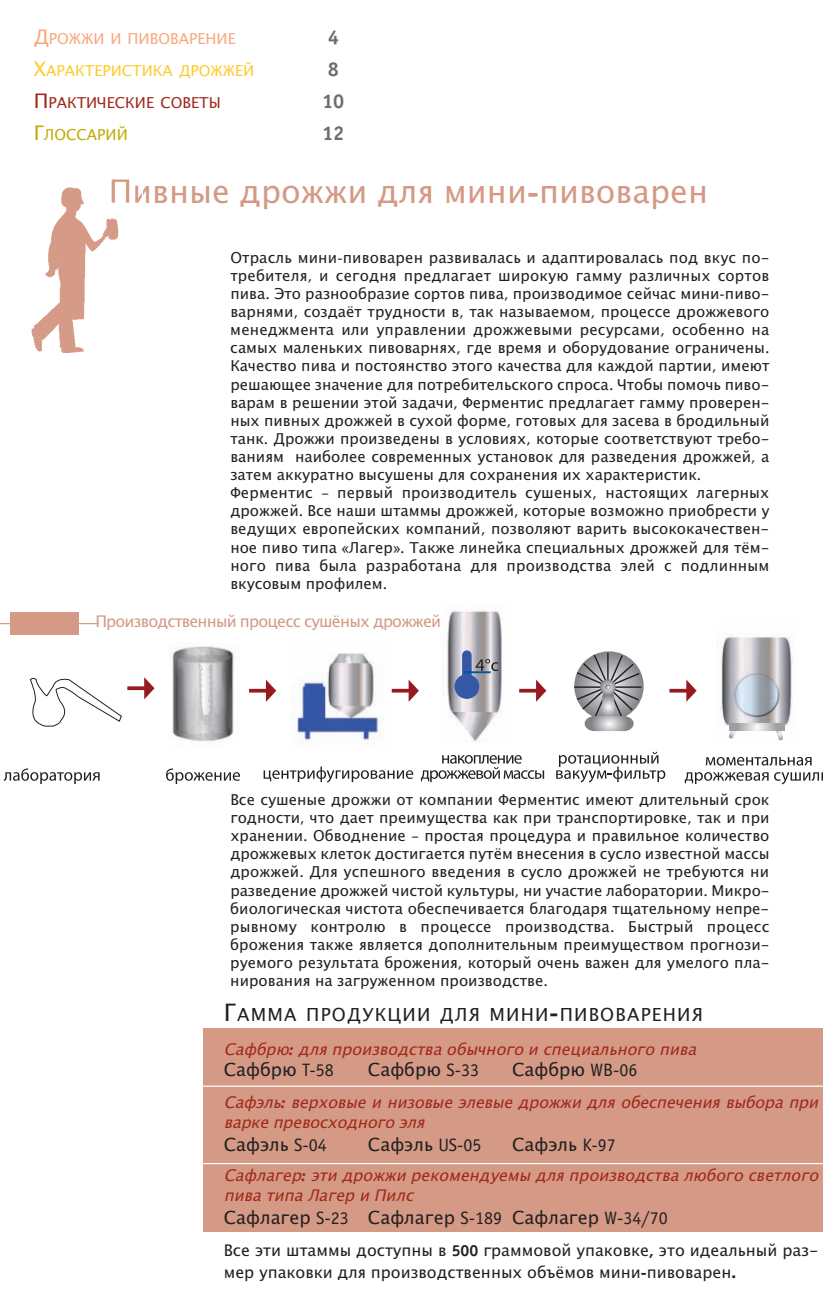
<style>
.page{position:relative;width:823px;height:1311px;background:#fff}
.page>*{position:absolute;margin:0;border:0;box-sizing:border-box;transform-origin:0 0}
.t1{font:32px "Lucida Grande";color:#d49a86}
.t2{font:700 20px "Officina Sans";color:#6c6d70}
.t3{font:18px "Lucida Grande";color:#231f20}
.t4{font:18px "Lucida Grande";letter-spacing:.065em;color:#231f20}
.t5{font:italic 16px/19.8px "Lucida Grande";color:#a1281b}
.t6{font:16px/22px "Lucida Grande";color:#231f20}
.t7{font:16px "Lucida Grande";letter-spacing:-.05em;color:#d49a86}
.t8{font:15px/18.2px "Lucida Grande";color:#231f20}
.t9{font:15px "Lucida Grande";color:#fecb2f}
.t10{font:15px "Lucida Grande";color:#f8a87e}
.t11{font:15px "Lucida Grande";color:#a1281b}
.t12{font:15px "Lucida Grande";color:#bfab02}
.s1{font-size:20px}
.s2{font-family:"Officina Sans";font-weight:700}
.s3{font-family:"Officina Sans"}
.s4{font-size:24px}
.s5{font-family:"Officina Sans";font-weight:700;font-size:24px}
</style>
<div class="page">
<div style="left:203px;top:1028px;width:619px;height:204px;background:#d49a86"></div>
<img style="left:31px;top:179px;width:88px;height:174px">
<img style="left:112px;top:179px;width:30px;height:24px">
<hr style="left:202px;top:1085px;width:620px;height:1px;background:#fff">
<hr style="left:202px;top:1163px;width:620px;height:1px;background:#fff">
<img style="left:168px;top:646px;width:69px;height:96px">
<svg style="left:127px;top:686px;width:17px;height:4px"></svg>
<svg style="left:144px;top:677px;width:10px;height:22px"></svg>
<hr style="left:249px;top:689px;width:18px;height:3px;background:#981a1e">
<svg style="left:266px;top:680px;width:10px;height:22px"></svg>
<svg style="left:29px;top:677px;width:93px;height:50px"></svg>
<img style="left:294px;top:653px;width:100px;height:93px">
<img style="left:443px;top:610px;width:59px;height:132px">
<hr style="left:391px;top:689px;width:19px;height:3px;background:#981a1e">
<svg style="left:408px;top:679px;width:10px;height:23px"></svg>
<hr style="left:519px;top:689px;width:18px;height:3px;background:#981a1e">
<svg style="left:535px;top:679px;width:11px;height:23px"></svg>
<hr style="left:669px;top:689px;width:18px;height:3px;background:#981a1e">
<svg style="left:686px;top:679px;width:10px;height:23px"></svg>
<img style="left:716px;top:636px;width:77px;height:105px">
<svg style="left:728px;top:725px;width:9px;height:14px"></svg>
<svg style="left:774px;top:730px;width:8px;height:10px"></svg>
<svg style="left:729px;top:724px;width:54px;height:6px"></svg>
<hr style="left:574px;top:686px;width:67px;height:2px;background:#231f20">
<svg style="left:574px;top:653px;width:66px;height:78px"></svg>
<div style="left:462px;top:650px;width:9px;height:46px;background:#3457a6;border-radius:5px"></div>
<div style="left:454px;top:674px;width:25px;height:25px;background:#3457a6;border-radius:50%"></div>
<svg style="left:475px;top:659px;width:23px;height:12px"></svg>
<hr style="left:463px;top:671px;width:27px;height:2px;background:#0154a6">
<svg style="left:4px;top:768px;width:96px;height:16px"></svg>
<svg style="left:166px;top:768px;width:74px;height:16px"></svg>
<svg style="left:263px;top:766px;width:150px;height:16px"></svg>
<svg style="left:420px;top:755px;width:124px;height:27px"></svg>
<svg style="left:556px;top:752px;width:109px;height:30px"></svg>
<svg style="left:705px;top:757px;width:106px;height:8px"></svg>
<svg style="left:684px;top:772px;width:138px;height:12px"></svg>
<div style="left:11px;top:612px;width:68px;height:22px;background:#d49a86"></div>
<hr style="left:0;top:623px;width:98px;height:1px;background:#d49a86">
<p class="t10" style="left:34px;top:30px;width:203px"><span class="s1">Д</span>РОЖЖИ И ПИВОВАРЕНИЕ</p>
<h2 class="t2" style="left:328px;top:29px;width:13px">4</h2>
<p class="t9" style="left:34px;top:62px;width:222px"><span class="s1">Х</span>АРАКТЕРИСТИКА ДРОЖЖЕЙ</p>
<h2 class="t2" style="left:328px;top:61px;width:13px">8</h2>
<p class="t11" style="left:34px;top:94px;width:188px"><span class="s1">П</span>РАКТИЧЕСКИЕ СОВЕТЫ</p>
<h2 class="t2" style="left:322px;top:93px;width:24px">10</h2>
<p class="t12" style="left:34px;top:126px;width:96px"><span class="s1">Г</span>ЛОССАРИЙ</p>
<h2 class="t2" style="left:322px;top:125px;width:24px">12</h2>
<h1 class="t1" style="left:109px;top:173px;width:600px">Пивные дрожжи для мини<span class="s2">-</span>пивоварен</h1>
<p class="t8" style="left:230px;top:248px;width:540px">Отрасль мини<span class="s3">-</span>пивоварен развивалась и адаптировалась под вкус по&shy;требителя<span class="s3">,</span> и сегодня предлагает широкую гамму различных сортов пива<span class="s3">.</span> Это разнообразие сортов пива<span class="s3">,</span> производимое сейчас мини<span class="s3">-</span>пиво&shy;варнями<span class="s3">,</span> создаёт трудности в<span class="s3">,</span> так называемом<span class="s3">,</span> процессе дрожжевого менеджмента или управлении дрожжевыми ресурсами<span class="s3">,</span> особенно на самых маленьких пивоварнях<span class="s3">,</span> где время и оборудование ограничены<span class="s3">.<br></span>Качество пива и постоянство этого качества для каждой партии<span class="s3">,</span> имеют решающее значение для потребительского спроса<span class="s3">.</span> Чтобы помочь пиво&shy;варам в решении этой задачи<span class="s3">,</span> Ферментис предлагает гамму проверен&shy;ных пивных дрожжей в сухой форме<span class="s3">,</span> готовых для засева в бродильный танк<span class="s3">.</span> Дрожжи произведены в условиях<span class="s3">,</span> которые соответствуют требо&shy;ваниям наиболее современных установок для разведения дрожжей<span class="s3">,</span> а затем аккуратно высушены для сохранения их характеристик<span class="s3">.<br></span>Ферментис <span class="s3">–</span> первый производитель сушеных<span class="s3">,</span> настоящих лагерных дрожжей<span class="s3">.</span> Все наши штаммы дрожжей<span class="s3">,</span> которые возможно приобрести у ведущих европейских компаний<span class="s3">,</span> позволяют варить высококачествен&shy;ное пиво типа <span class="s3">«</span>Лагер<span class="s3">».</span> Также линейка специальных дрожжей для тём&shy;ного пива была разработана для производства элей с подлинным вкусовым профилем<span class="s3">.</span></p>
<p class="t7" style="left:95px;top:612px;width:347px">Производственный процесс сушёных дрожжей</p>
<p class="t8" style="left:230px;top:790px;width:540px;text-align:justify">Все сушеные дрожжи от компании Ферментис имеют длительный срок годности<span class="s3">,</span> что дает преимущества как при транспортировке<span class="s3">,</span> так и при хранении<span class="s3">.</span> Обводнение <span class="s3">–</span> простая процедура и правильное количество дрожжевых клеток достигается путём внесения в сусло известной массы дрожжей<span class="s3">.</span> Для успешного введения в сусло дрожжей не требуются ни разведение дрожжей чистой культуры<span class="s3">,</span> ни участие лаборатории<span class="s3">.</span> Микро&shy;биологическая чистота обеспечивается благодаря тщательному непре&shy;рывному контролю в процессе производства<span class="s3">.</span> Быстрый процесс брожения также является дополнительным преимуществом прогнози&shy;руемого результата брожения<span class="s3">,</span> который очень важен для умелого пла&shy;нирования на загруженном производстве<span class="s3">.</span></p>
<p class="t4" style="left:224px;top:1004px;width:480px"><span class="s4">Г</span>АММА ПРОДУКЦИИ ДЛЯ МИНИ<span class="s5">-</span>ПИВОВАРЕНИЯ</p>
<p class="t5" style="left:224px;top:1039px;width:476px">Сафбрю<span class="s2">:</span> для производства обычного и специального пива</p>
<p class="t3" style="left:224px;top:1059px;width:112px">Сафбрю <span class="s3">T-58</span></p>
<p class="t3" style="left:368px;top:1059px;width:113px">Сафбрю <span class="s3">S-33</span></p>
<p class="t3" style="left:512px;top:1059px;width:127px">Сафбрю <span class="s3">WB-06</span></p>
<p class="t5" style="left:223px;top:1093px;width:598px">Сафэль<span class="s2">:</span> верховые и низовые элевые дрожжи для обеспечения выбора при варке превосходного эля</p>
<p class="t3" style="left:224px;top:1134px;width:105px">Сафэль <span class="s3">S-04</span></p>
<p class="t3" style="left:368px;top:1134px;width:115px">Сафэль <span class="s3">US-05</span></p>
<p class="t3" style="left:512px;top:1134px;width:105px">Сафэль <span class="s3">K-97</span></p>
<p class="t5" style="left:224px;top:1165px;width:598px">Сафлагер<span class="s2">:</span> эти дрожжи рекомендуемы для производства любого светлого пива типа Лагер и Пилс</p>
<p class="t3" style="left:224px;top:1206px;width:445px">Сафлагер <span class="s3">S-23</span> Сафлагер <span class="s3">S-189</span> Сафлагер <span class="s3">W-34/70</span></p>
<p class="t6" style="left:224px;top:1239px;width:595px">Все эти штаммы доступны в <span class="s2">500</span> граммовой упаковке<span class="s2">,</span> это идеальный раз&shy;мер упаковки для производственных объёмов мини<span class="s2">-</span>пивоварен<span class="s2">.</span></p>
</div>
